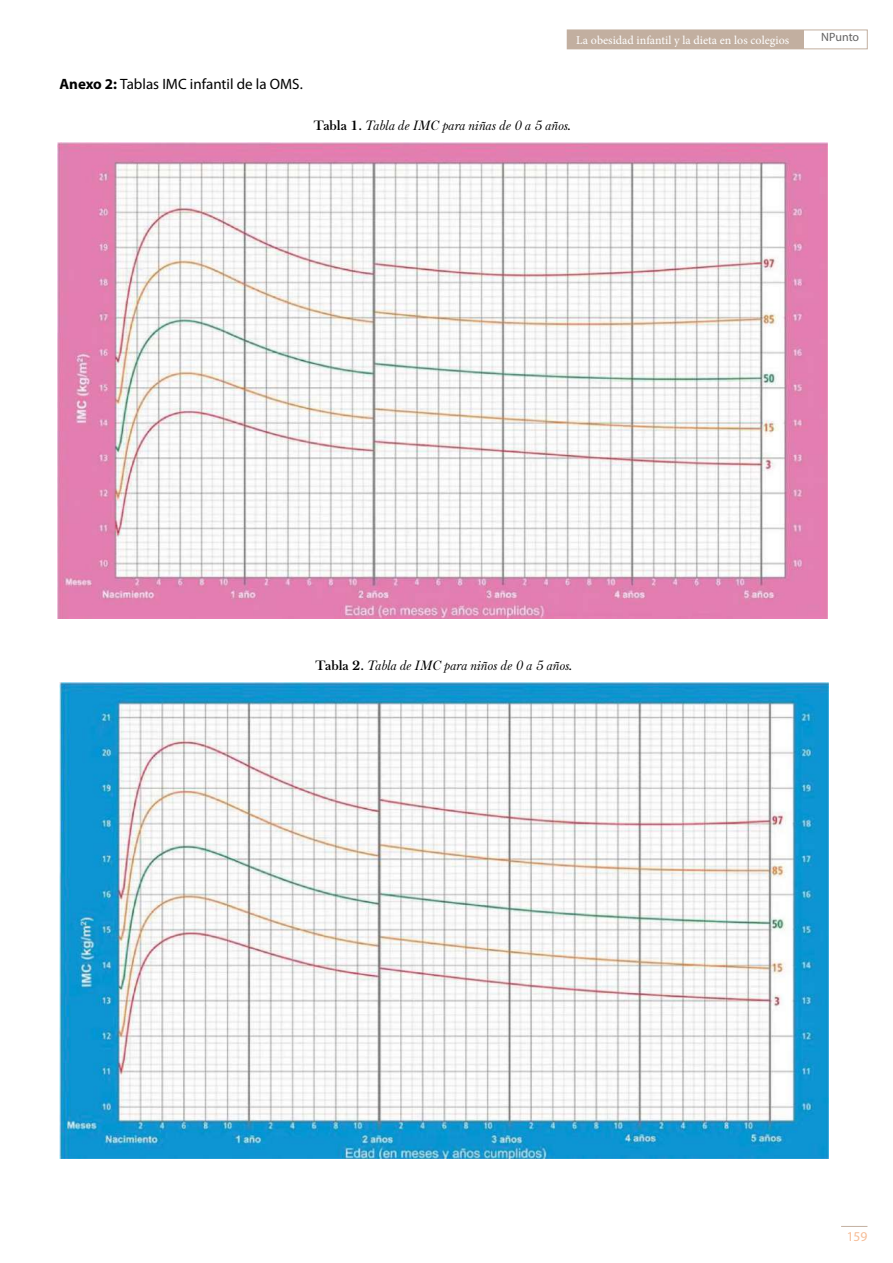
<style>
.page{position:relative;width:893px;height:1263px;background:#fff}
.page>*{position:absolute;margin:0;border:0;box-sizing:border-box;transform-origin:0 0}
.t1{font:15px "Myriad Pro";color:#000}
.t2{font:italic 13.5px "Baskerville F";color:#000}
.t3{font:13.5px "Myriad Pro";color:#f6bc96}
.t4{font:12px "Minion Pro";color:#fff}
.t5{font:12px "Myriad Pro";letter-spacing:-.005em;color:#646363}
.s1{font-weight:700}
.s2{font-weight:700;font-style:normal}
</style>
<div class="page">
<svg style="left:841px;top:1226px;width:26px;height:1px"></svg>
<div style="left:567px;top:30px;width:300px;height:19px;border:1px solid #c2afa0"></div>
<div style="left:567px;top:30px;width:237px;height:19px;background:#c2afa0"></div>
<img style="left:58px;top:143px;width:769px;height:475px">
<img style="left:60px;top:683px;width:769px;height:475px">
<p class="t4" style="left:576px;top:32px;width:214px">La obesidad infantil y la dieta en los colegios</p>
<p class="t5" style="left:821px;top:30px;width:40px">NPunto</p>
<p class="t1" style="left:60px;top:75px;width:245px"><span class="s1">Anexo 2:</span> Tablas IMC infantil de la OMS.</p>
<p class="t2" style="left:314px;top:118px;width:259px"><span class="s2">Tabla 1.</span> Tabla de IMC para niñas de 0 a 5 años.</p>
<p class="t2" style="left:316px;top:658px;width:259px"><span class="s2">Tabla 2.</span> Tabla de IMC para niños de 0 a 5 años.</p>
<p class="t3" style="left:847px;top:1228px;width:22px">159</p>
</div>
